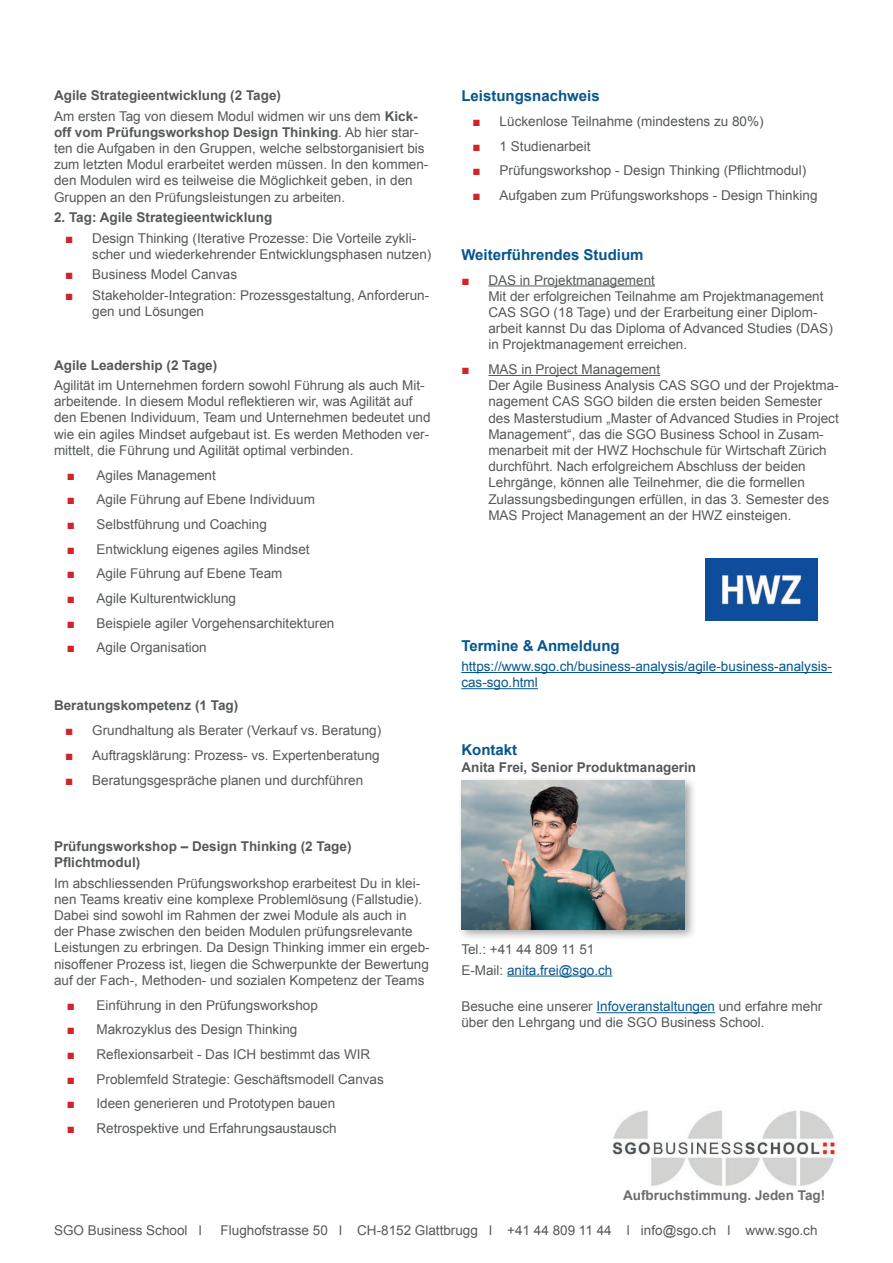
<style>
.page{position:relative;width:893px;height:1263px;background:#fff}
.page>*{position:absolute;margin:0;border:0;box-sizing:border-box;transform-origin:0 0}
.t1{font:700 15px "Arial";color:#07568d}
.t2{font:13.5px/16.2px "Arial";color:#55595a}
.t3{font:700 13.5px/16.2px "Arial";color:#55595a}
.t4{font:13.5px/16.2px "Arial";color:#07568d}
.t5{font:700 13.5px "Arial";color:#6c6d70}
.s1{font-weight:700}
.s2{color:#d1232a}
.s3{color:#07568d}
</style>
<div class="page">
<hr style="left:488px;top:285px;width:167px;height:1px;background:#55595a">
<hr style="left:488px;top:375px;width:172px;height:1px;background:#55595a">
<hr style="left:461px;top:672px;width:371px;height:1px;background:#07568d">
<hr style="left:461px;top:688px;width:77px;height:1px;background:#07568d">
<hr style="left:507px;top:975px;width:105px;height:1px;background:#07568d">
<hr style="left:596px;top:1012px;width:119px;height:1px;background:#07568d">
<div style="left:457px;top:776px;width:240px;height:165px;background:#231f20;opacity:.4"></div>
<img style="left:461px;top:780px;width:223px;height:149px">
<img style="left:706px;top:558px;width:111px;height:63px">
<img style="left:612px;top:1110px;width:226px;height:76px">
<p class="t2" style="left:54px;top:85px;width:365px;line-height:20.4px"><span class="s1">Agile Strategieentwicklung (2 Tage)<br></span>Am ersten Tag von diesem Modul widmen wir uns dem <span class="s1">Kick-</span></p>
<p class="t2" style="left:54px;top:124px;width:376px"><span class="s1">off vom Prüfungsworkshop Design Thinking</span>. Ab hier star&shy;ten die Aufgaben in den Gruppen, welche selbstorganisiert bis zum letzten Modul erarbeitet werden müssen. In den kommen&shy;den Modulen wird es teilweise die Möglichkeit geben, in den Gruppen an den Prüfungsleistungen zu arbeiten.</p>
<p class="t3" style="left:54px;top:210px;width:220px">2. Tag: Agile Strategieentwicklung</p>
<p class="t2" style="left:92px;top:230px;width:341px;text-indent:-27px"><span class="s2">■</span> Design Thinking (Iterative Prozesse: Die Vorteile zykli&shy;scher und wiederkehrender Entwicklungsphasen nutzen)</p>
<p class="t2" style="left:65px;top:266px;width:173px"><span class="s2">■</span> Business Model Canvas</p>
<p class="t2" style="left:92px;top:287px;width:338px;text-indent:-27px"><span class="s2">■</span> Stakeholder-Integration: Prozessgestaltung, Anforderun&shy;gen und Lösungen</p>
<p class="t3" style="left:54px;top:357px;width:165px">Agile Leadership (2 Tage)</p>
<p class="t2" style="left:54px;top:377px;width:378px">Agilität im Unternehmen fordern sowohl Führung als auch Mit&shy;arbeitende. In diesem Modul reflektieren wir, was Agilität auf den Ebenen Individuum, Team und Unternehmen bedeutet und wie ein agiles Mindset aufgebaut ist. Es werden Methoden ver&shy;mittelt, die Führung und Agilität optimal verbinden.</p>
<p class="t2" style="left:67px;top:467px;width:151px"><span class="s2">■</span> Agiles Management</p>
<p class="t2" style="left:67px;top:491px;width:250px"><span class="s2">■</span> Agile Führung auf Ebene Individuum</p>
<p class="t2" style="left:67px;top:516px;width:202px"><span class="s2">■</span> Selbstführung und Coaching</p>
<p class="t2" style="left:67px;top:541px;width:244px"><span class="s2">■</span> Entwicklung eigenes agiles Mindset</p>
<p class="t2" style="left:67px;top:566px;width:217px"><span class="s2">■</span> Agile Führung auf Ebene Team</p>
<p class="t2" style="left:67px;top:590px;width:171px"><span class="s2">■</span> Agile Kulturentwicklung</p>
<p class="t2" style="left:67px;top:615px;width:269px"><span class="s2">■</span> Beispiele agiler Vorgehensarchitekturen</p>
<p class="t2" style="left:67px;top:640px;width:142px"><span class="s2">■</span> Agile Organisation</p>
<p class="t3" style="left:54px;top:698px;width:186px">Beratungskompetenz (1 Tag)</p>
<p class="t2" style="left:65px;top:722px;width:317px"><span class="s2">■</span> Grundhaltung als Berater (Verkauf vs. Beratung)</p>
<p class="t2" style="left:65px;top:747px;width:316px"><span class="s2">■</span> Auftragsklärung: Prozess- vs. Expertenberatung</p>
<p class="t2" style="left:65px;top:772px;width:299px"><span class="s2">■</span> Beratungsgespräche planen und durchführen</p>
<p class="t3" style="left:54px;top:838px;width:299px">Prüfungsworkshop – Design Thinking (2 Tage)<br>Pflichtmodul)</p>
<p class="t2" style="left:54px;top:875px;width:377px">Im abschliessenden Prüfungsworkshop erarbeitest Du in klei&shy;nen Teams kreativ eine komplexe Problemlösung (Fallstudie).<br>Dabei sind sowohl im Rahmen der zwei Module als auch in<br>der Phase zwischen den beiden Modulen prüfungsrelevante Leistungen zu erbringen. Da Design Thinking immer ein ergeb&shy;nisoffener Prozess ist, liegen die Schwerpunkte der Bewertung auf der Fach-, Methoden- und sozialen Kompetenz der Teams</p>
<p class="t2" style="left:67px;top:997px;width:253px"><span class="s2">■</span> Einführung in den Prüfungsworkshop</p>
<p class="t2" style="left:67px;top:1021px;width:232px"><span class="s2">■</span> Makrozyklus des Design Thinking</p>
<p class="t2" style="left:67px;top:1046px;width:305px"><span class="s2">■</span> Reflexionsarbeit - Das ICH bestimmt das WIR</p>
<p class="t2" style="left:67px;top:1071px;width:319px"><span class="s2">■</span> Problemfeld Strategie: Geschäftsmodell Canvas</p>
<p class="t2" style="left:67px;top:1096px;width:270px"><span class="s2">■</span> Ideen generieren und Prototypen bauen</p>
<p class="t2" style="left:67px;top:1120px;width:271px"><span class="s2">■</span> Retrospektive und Erfahrungsaustausch</p>
<p class="t1" style="left:461px;top:86px;width:140px">Leistungsnachweis</p>
<p class="t2" style="left:473px;top:113px;width:292px"><span class="s2">■</span> Lückenlose Teilnahme (mindestens zu 80%)</p>
<p class="t2" style="left:473px;top:138px;width:119px"><span class="s2">■</span> 1 Studienarbeit</p>
<p class="t2" style="left:473px;top:163px;width:335px"><span class="s2">■</span> Prüfungsworkshop - Design Thinking (Pflichtmodul)</p>
<p class="t2" style="left:473px;top:187px;width:346px"><span class="s2">■</span> Aufgaben zum Prüfungsworkshops - Design Thinking</p>
<p class="t1" style="left:461px;top:245px;width:184px">Weiterführendes Studium</p>
<p class="t2" style="left:488px;top:272px;width:346px;text-indent:-27px"><span class="s2">■</span> DAS in Projektmanagement<br>Mit der erfolgreichen Teilnahme am Projektmanagement CAS SGO (18 Tage) und der Erarbeitung einer Diplom&shy;arbeit kannst Du das Diploma of Advanced Studies (DAS) in Projektmanagement erreichen.</p>
<p class="t2" style="left:488px;top:361px;width:352px;text-indent:-27px"><span class="s2">■</span> MAS in Project Management<br>Der Agile Business Analysis CAS SGO und der Projektma&shy;nagement CAS SGO bilden die ersten beiden Semester des Masterstudium „Master of Advanced Studies in Project Management“, das die SGO Business School in Zusam&shy;menarbeit mit der HWZ Hochschule für Wirtschaft Zürich durchführt. Nach erfolgreichem Abschluss der beiden Lehrgänge, können alle Teilnehmer, die die formellen Zulassungsbedingungen erfüllen, in das 3. Semester des MAS Project Management an der HWZ einsteigen.</p>
<p class="t1" style="left:461px;top:635px;width:160px">Termine &amp; Anmeldung</p>
<p class="t4" style="left:461px;top:658px;width:372px">https://www.sgo.ch/business-analysis/agile-business-analysis&shy;cas-sgo.html</p>
<p class="t1" style="left:461px;top:740px;width:57px">Kontakt</p>
<p class="t3" style="left:461px;top:759px;width:236px">Anita Frei, Senior Produktmanagerin</p>
<p class="t2" style="left:461px;top:939px;width:152px;line-height:20.4px">Tel.: +41 44 809 11 51<br>E-Mail: <span class="s3">anita.frei@sgo.ch</span></p>
<p class="t2" style="left:461px;top:998px;width:362px">Besuche eine unserer <span class="s3">Infoveranstaltungen</span> und erfahre mehr über den Lehrgang und die SGO Business School.</p>
<p class="t5" style="left:623px;top:1186px;width:204px">Aufbruchstimmung. Jeden Tag!</p>
<p class="t2" style="left:54px;top:1222px;width:149px">SGO Business School l</p>
<p class="t2" style="left:221px;top:1222px;width:598px">Flughofstrasse 50 l CH-8152 Glattbrugg l +41 44 809 11 44 l info@sgo.ch l www.sgo.ch</p>
</div>
